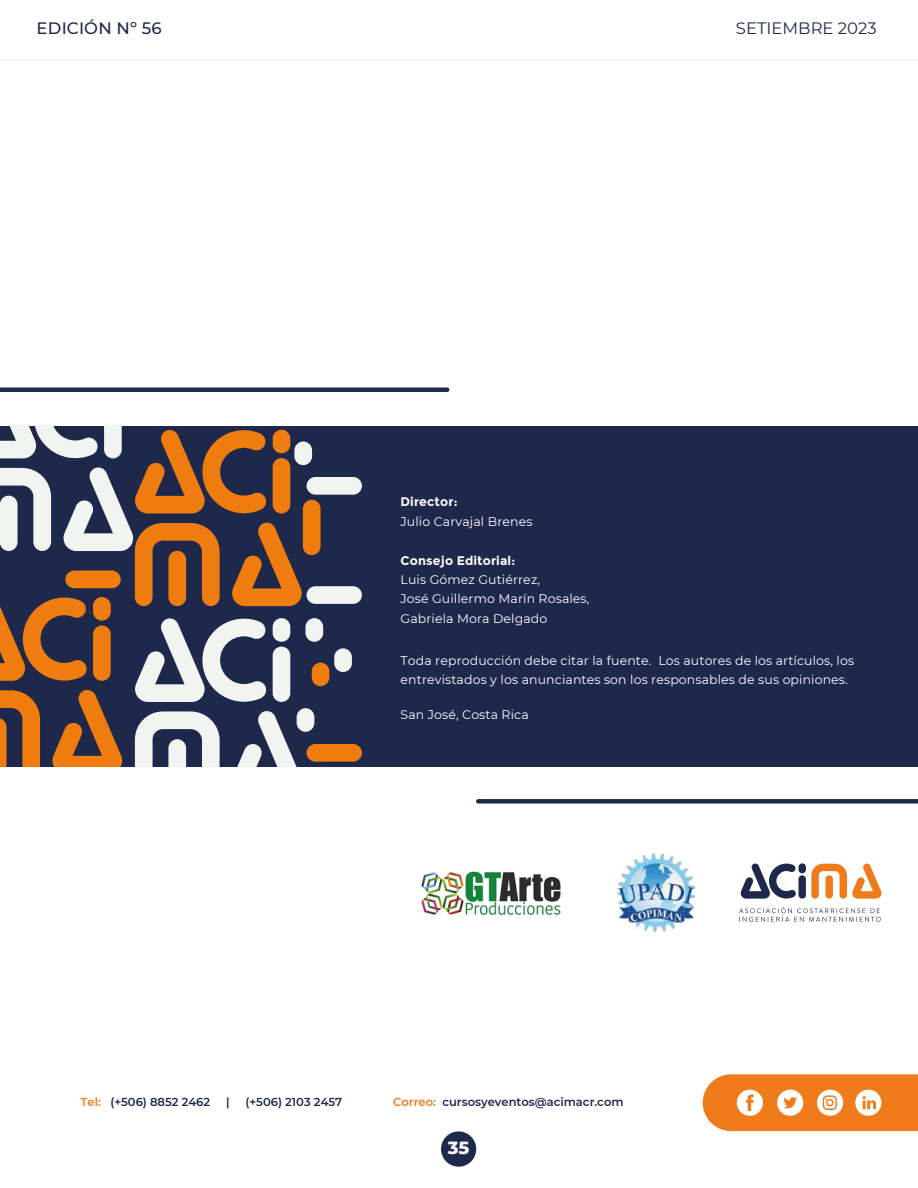
<style>
.page{position:relative;width:918px;height:1188px;background:#fff}
.page>*{position:absolute;margin:0;border:0;box-sizing:border-box;transform-origin:0 0}
.t1{font:800 18px "Montserrat";color:#f5f5f5}
.t2{font:16.5px "Montserrat";color:#1e284b}
.t3{font:500 16.5px "Montserrat";letter-spacing:.01em;color:#1e284b}
.t4{font:12.45px/19.5px "Montserrat";letter-spacing:.01em;color:#fff}
.t5{font:700 12.45px "Montserrat";letter-spacing:.01em;color:#fff}
.t6{font:600 11.55px "Montserrat";color:#1f294c}
.s1{color:#ef7b1a}
</style>
<div class="page">
<svg style="left:703px;top:1074px;width:215px;height:57px;background:#f19243"></svg>
<div style="left:0;top:426px;width:918px;height:341px;background:#1e284b"></div>
<div style="left:294px;top:442px;width:18px;height:23px;background:#f2f4f2;border-radius:9px"></div>
<div style="left:307px;top:586px;width:55px;height:18px;background:#f2f4f2;border-radius:9px"></div>
<div style="left:307px;top:477px;width:55px;height:18px;background:#f2f4f2;border-radius:9px"></div>
<div style="left:297px;top:708px;width:17px;height:24px;background:#f2f4f2;border-radius:9px"></div>
<div style="left:334px;top:648px;width:18px;height:24px;background:#f2f4f2;border-radius:9px"></div>
<div style="left:306px;top:618px;width:17px;height:24px;background:#f2f4f2;border-radius:9px"></div>
<div style="left:303px;top:500px;width:18px;height:55px;background:#ef7c0f;border-radius:9px"></div>
<div style="left:307px;top:744px;width:55px;height:18px;background:#ef7c0f;border-radius:9px"></div>
<svg style="left:0;top:426px;width:302px;height:341px"></svg>
<div style="left:65px;top:571px;width:56px;height:17px;background:#ef7c0f;border-radius:9px"></div>
<div style="left:312px;top:663px;width:17px;height:23px;background:#ef7c0f;border-radius:9px"></div>
<hr style="left:0;top:388px;width:447px;height:4px;background:#1e284b">
<div style="left:478px;top:799px;width:440px;height:5px;background:#1e284b"></div>
<img style="left:617px;top:854px;width:78px;height:77px">
<svg style="left:740px;top:863px;width:56px;height:36px"></svg>
<div style="left:799px;top:875px;width:7px;height:24px;background:#1e284b;border-radius:4px"></div>
<div style="left:799px;top:863px;width:7px;height:10px;background:#1e284b;border-radius:4px"></div>
<svg style="left:811px;top:863px;width:71px;height:36px"></svg>
<svg style="left:739px;top:907px;width:142px;height:15px"></svg>
<img style="left:421px;top:871px;width:140px;height:44px">
<div style="left:441px;top:1131px;width:35px;height:36px;background:#1e284b;border-radius:50%"></div>
<h2 class="t3" style="left:37px;top:16px;width:126px">EDICIÓN Nº 56</h2>
<h2 class="t2" style="left:736px;top:17px;width:142px">SETIEMBRE 2023</h2>
<p class="t5" style="left:401px;top:494px;width:58px">Director:</p>
<p class="t4" style="left:401px;top:511px;width:134px">Julio Carvajal Brenes</p>
<p class="t5" style="left:401px;top:553px;width:116px">Consejo Editorial:</p>
<p class="t4" style="left:401px;top:569px;width:190px">Luis Gómez Gutiérrez,<br>José Guillermo Marín Rosales,<br>Gabriela Mora Delgado</p>
<p class="t4" style="left:401px;top:650px;width:455px">Toda reproducción debe citar la fuente. Los autores de los artículos, los entrevistados y los anunciantes son los responsables de sus opiniones.</p>
<p class="t4" style="left:401px;top:704px;width:130px">San José, Costa Rica</p>
<p class="t6" style="left:81px;top:1094px;width:131px"><span class="s1">Tel:</span> (+506) 8852 2462</p>
<p class="t6" style="left:226px;top:1094px;width:5px">|</p>
<p class="t6" style="left:246px;top:1094px;width:98px">(+506) 2103 2457</p>
<p class="t6" style="left:393px;top:1094px;width:232px"><span class="s1">Correo:</span> cursosyeventos@acimacr.com</p>
<h1 class="t1" style="left:448px;top:1134px;width:23px">35</h1>
</div>
